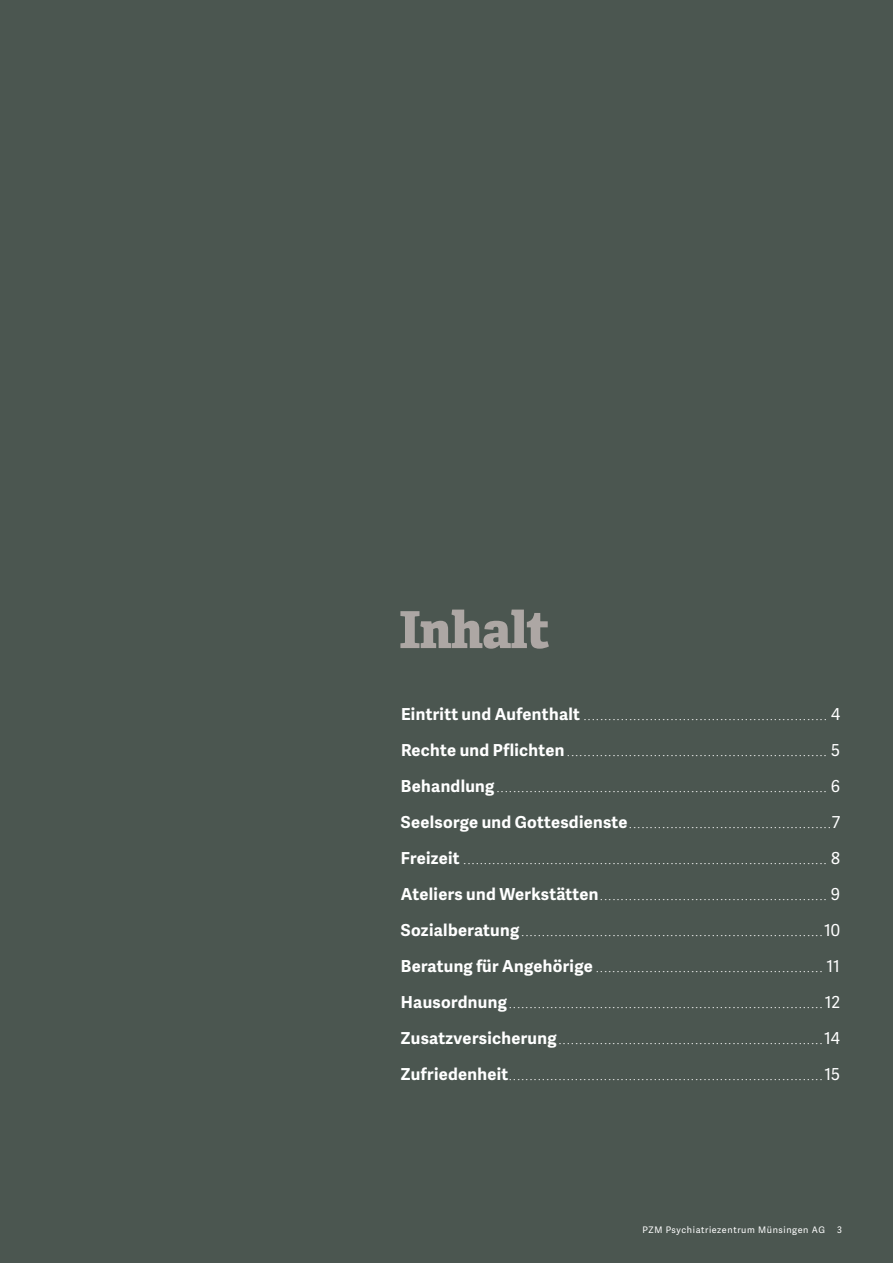
<style>
.page{position:relative;width:893px;height:1263px;background:#4b5650}
.page>*{position:absolute;margin:0;border:0;box-sizing:border-box;transform-origin:0 0}
.t1{font:800 51px "Adelle";letter-spacing:-.01em;color:#ada7a4}
.t2{font:16.5px/36px "Adelle Sans Ut";color:#fff;text-align:justify}
.t3{font:9px "Adelle Sans";letter-spacing:.07em;color:#fff}
.s1{font-family:"Adelle Sans";font-weight:700}
.s2{font-family:"Adelle Sans"}
</style>
<div class="page">
<h1 class="t1" style="left:399px;top:597px;width:152px">Inhalt</h1>
<p class="t2" style="left:401px;top:695px;width:441px"><span class="s1">Eintritt und Aufenthalt</span> ........................................................... <span class="s2">4<br></span><span class="s1">Rechte und Pflichten</span>............................................................... <span class="s2">5<br></span><span class="s1">Behandlung</span>................................................................................ <span class="s2">6<br></span><span class="s1">Seelsorge und Gottesdienste</span>.................................................<span class="s2">7<br></span><span class="s1">Freizeit</span> ........................................................................................ <span class="s2">8<br></span><span class="s1">Ateliers und Werkstätten</span>....................................................... <span class="s2">9<br></span><span class="s1">Sozialberatung</span>.........................................................................<span class="s2">10<br></span><span class="s1">Beratung für Angehörige</span> ....................................................... <span class="s2">11<br></span><span class="s1">Hausordnung</span>............................................................................<span class="s2">12<br></span><span class="s1">Zusatzversicherung</span>................................................................<span class="s2">14<br></span><span class="s1">Zufriedenheit</span>............................................................................<span class="s2">15</span></p>
<p class="t3" style="left:643px;top:1223px;width:184px">PZM Psychiatriezentrum Münsingen AG</p>
<p class="t3" style="left:837px;top:1223px;width:6px">3</p>
</div>
